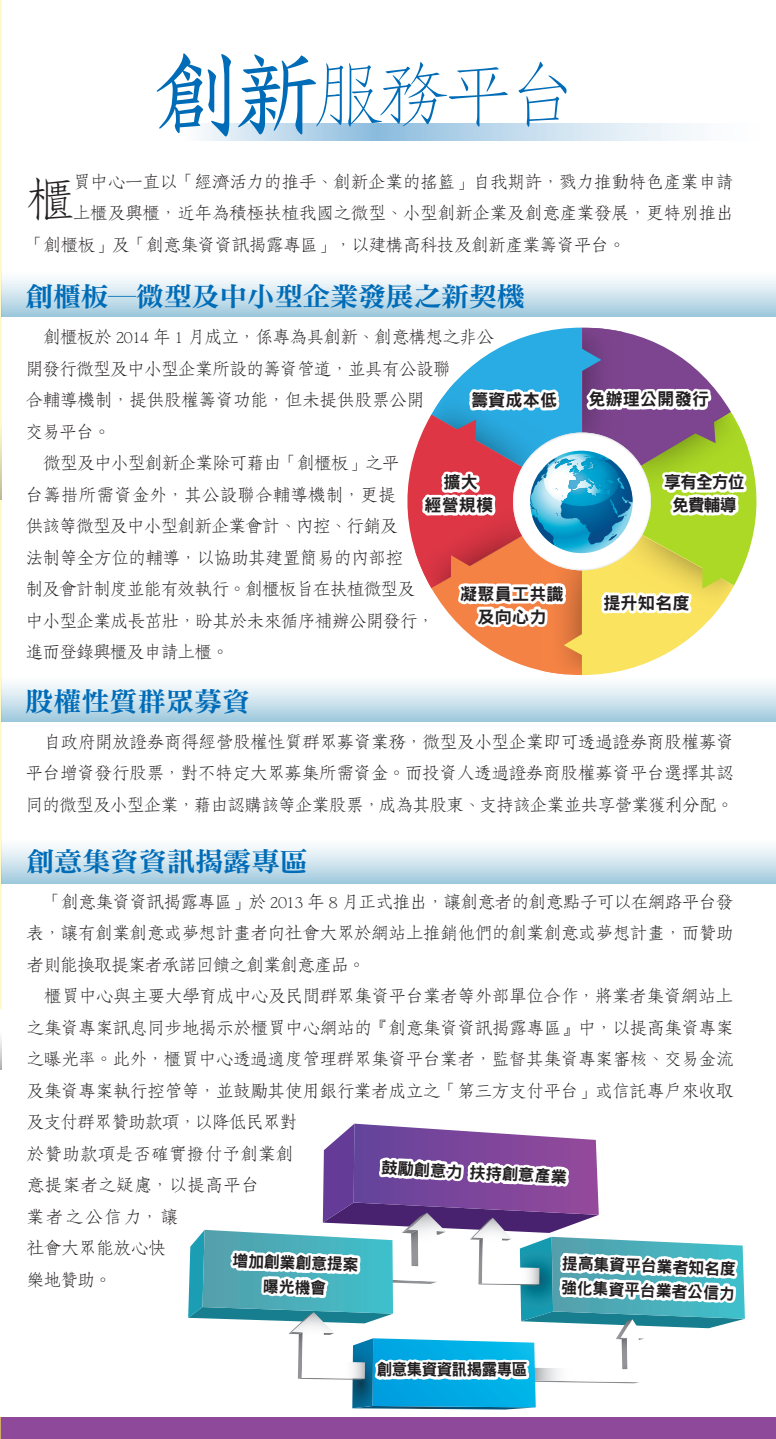
<style>
.page{position:relative;width:776px;height:1439px;background:#fff}
.page>*{position:absolute;margin:0;border:0;box-sizing:border-box;transform-origin:0 0}
.內文{font:70.35px "DF Fang Song Std W2";color:#006cb7}
.內文-2{font:47.43px "DF Fang Song Std W4";color:#231f20;scale:1.05 1}
.內文-3{font:26.95px "DF Ming Std W9";letter-spacing:-.005em;color:#006cb7;scale:1.05 1}
.內文-4{font:17.5px/31.5px "DF Fang Song Std W4";letter-spacing:-.065em;color:#231f20;scale:1.05 1}
.t1{font:17.15px "DF Hei Std W9";letter-spacing:.01em;color:#231f20}
.t2{font:17.15px/22.8px "DF Hei Std W9";letter-spacing:-.05em;color:#231f20;text-align:center}
.t3{font:16.28px/24.3px "DF Hei Std W9";letter-spacing:-.03em;color:#231f20;text-align:center}
.t4{font:16.28px "DF Hei Std W9";letter-spacing:-.03em;color:#231f20;scale:.95 1}
.s1{font-family:"DF Fang Song Std W6";font-size:87.5px}
</style>
<div class="page">
<hr style="left:0;top:0;width:2px;height:1008px;background:#fffac7">
<div style="left:2px;top:270px;width:773px;height:46px;background:linear-gradient(to bottom,#fff,#a4ccdf)"></div>
<div style="left:2px;top:837px;width:773px;height:47px;background:linear-gradient(to bottom,#fff,#a1cade)"></div>
<div style="left:2px;top:675px;width:773px;height:46px;background:linear-gradient(to bottom,#fff,#a5ccdf)"></div>
<svg style="left:0;top:1037px;width:2px;height:32px"></svg>
<svg style="left:0;top:438px;width:2px;height:61px"></svg>
<svg style="left:188px;top:1123px;width:557px;height:287px"></svg>
<svg style="left:0;top:1417px;width:1px;height:22px"></svg>
<div style="left:1px;top:1417px;width:774px;height:22px;background:#8e499b"></div>
<svg style="left:200px;top:124px;width:491px;height:17px;background:#c3dced"></svg>
<svg style="left:407px;top:328px;width:350px;height:347px"></svg>
<p class="內文" style="left:152px;top:56px;width:428px"><span class="s1">創新</span>服務平台</p>
<p class="內文-2" style="left:26px;top:173px;width:49px">櫃</p>
<p class="內文-4" style="left:73px;top:166px;width:631px">買中心一直以「經濟活力的推手、創新企業的搖籃」自我期許，戮力推動特色產業申請</p>
<p class="內文-4" style="left:73px;top:197px;width:631px">上櫃及興櫃，近年為積極扶植我國之微型、小型創新企業及創意產業發展，更特別推出</p>
<p class="內文-4" style="left:26px;top:229px;width:572px">「創櫃板」及「創意集資資訊揭露專區」，以建構高科技及創新產業籌資平台。</p>
<p class="內文-3" style="left:25px;top:282px;width:477px">創櫃板─微型及中小型企業發展之新契機</p>
<p class="內文-4" style="left:25px;top:321px;width:448px;text-indent:18px">創櫃板於 2014 年 1 月成立，係專為具創新、創意構想之非公開發行微型及中小型企業所設的籌資管道，並具有公設聯<br>合輔導機制，提供股權籌資功能，但未提供股票公開<br>交易平台。</p>
<p class="內文-4" style="left:25px;top:447px;width:392px;text-indent:18px">微型及中小型創新企業除可藉由「創櫃板」之平<br>台籌措所需資金外，其公設聯合輔導機制，更提<br>供該等微型及中小型創新企業會計、內控、行銷及<br>法制等全方位的輔導，以協助其建置簡易的內部控<br>制及會計制度並能有效執行。創櫃板旨在扶植微型及中小型企業成長茁壯，盼其於未來循序補辦公開發行，進而登錄興櫃及申請上櫃。</p>
<p class="內文-3" style="left:25px;top:687px;width:216px">股權性質群眾募資</p>
<p class="內文-4" style="left:25px;top:725px;width:676px;text-align:justify;text-indent:18px">自政府開放證券商得經營股權性質群眾募資業務，微型及小型企業即可透過證券商股權募資平台增資發行股票，對不特定大眾募集所需資金。而投資人透過證券商股權募資平台選擇其認同的微型及小型企業，藉由認購該等企業股票，成為其股東、支持該企業並共享營業獲利分配。</p>
<p class="t1" style="left:471px;top:391px;width:88px">籌資成本低</p>
<p class="t1" style="left:588px;top:390px;width:122px">免辦理公開發行</p>
<p class="t2" style="left:664px;top:470px;width:82px">享有全方位免費輔導</p>
<p class="t1" style="left:443px;top:473px;width:36px">擴大</p>
<p class="t1" style="left:424px;top:496px;width:70px">經營規模</p>
<p class="t1" style="left:460px;top:584px;width:105px">凝聚員工共識</p>
<p class="t1" style="left:477px;top:607px;width:70px">及向心力</p>
<p class="t1" style="left:603px;top:593px;width:88px">提升知名度</p>
<p class="內文-3" style="left:26px;top:846px;width:270px">創意集資資訊揭露專區</p>
<p class="內文-4" style="left:26px;top:885px;width:675px;text-align:justify;text-indent:18px">「創意集資資訊揭露專區」於 2013 年 8 月正式推出，讓創意者的創意點子可以在網路平台發表，讓有創業創意或夢想計畫者向社會大眾於網站上推銷他們的創業創意或夢想計畫，而贊助者則能換取提案者承諾回饋之創業創意產品。</p>
<p class="內文-4" style="left:26px;top:979px;width:675px;text-indent:18px">櫃買中心與主要大學育成中心及民間群眾集資平台業者等外部單位合作，將業者集資網站上之集資專案訊息同步地揭示於櫃買中心網站的『創意集資資訊揭露專區』中，以提高集資專案之曝光率。此外，櫃買中心透過適度管理群眾集資平台業者，監督其集資專案審核、交易金流及集資專案執行控管等，並鼓勵其使用銀行業者成立之「第三方支付平台」或信託專戶來收取及支付群眾贊助款項，以降低民眾對<br>於贊助款項是否確實撥付予創業創<br>意提案者之疑慮，以提高平台<br>業者之公信力，讓<br>社會大眾能放心快<br>樂地贊助。</p>
<p class="t3" style="left:382px;top:1155px;width:187px;rotate:3deg">鼓勵創意力 扶持創意產業</p>
<p class="t3" style="left:233px;top:1248px;width:128px;rotate:2deg">增加創業創意提案曝光機會</p>
<p class="t3" style="left:562px;top:1250px;width:175px;rotate:2deg">提高集資平台業者知名度</p>
<p class="t3" style="left:561px;top:1274px;width:175px;rotate:2deg">強化集資平台業者公信力</p>
<p class="t4" style="left:377px;top:1360px;width:160px">創意集資資訊揭露專區</p>
</div>
